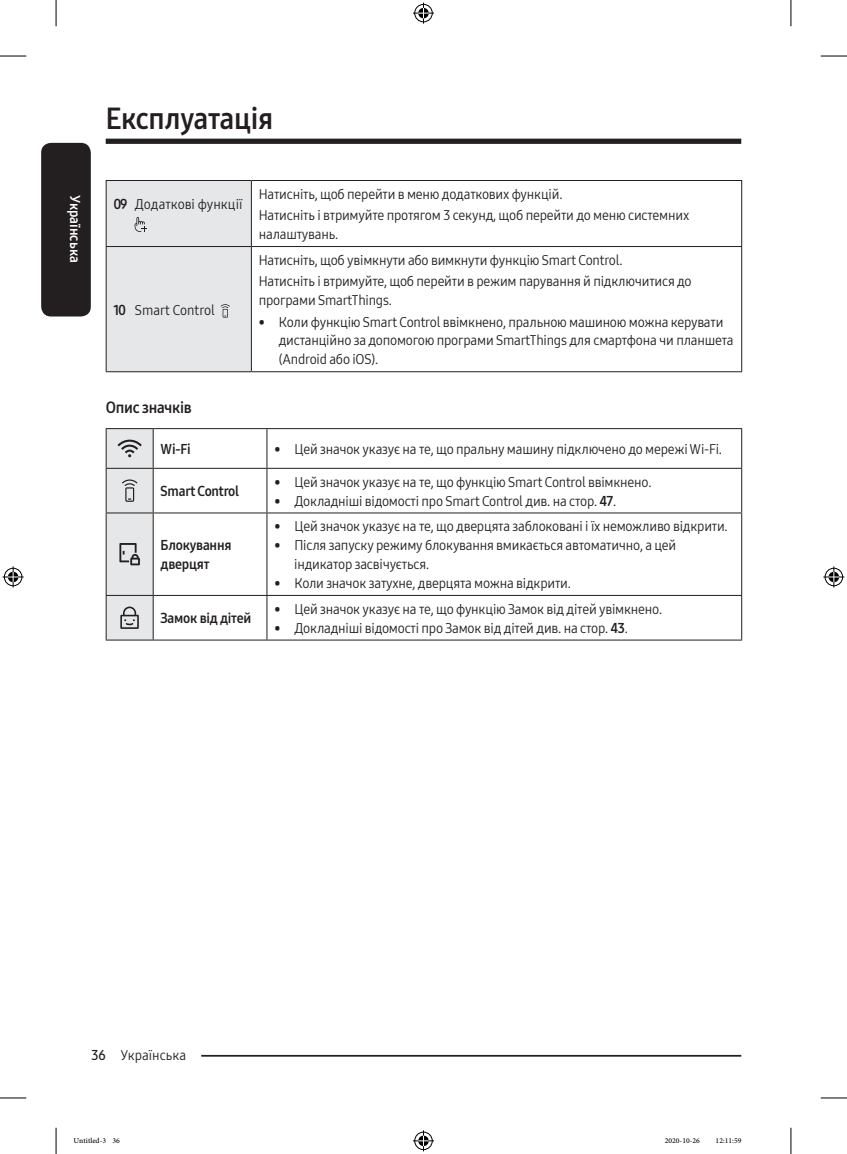
<style>
.page{position:relative;width:847px;height:1154px;background:#fff}
.page>*{position:absolute;margin:0;border:0;box-sizing:border-box;transform-origin:0 0}
.t1{font:29.75px "Samsung One 700 C";letter-spacing:-.01em;color:#231f20}
.t2{font:15.75px "Samsung One 700 C";letter-spacing:-.015em;color:#231f20}
.t3{font:14px/18.9px "Samsung One 400 C";letter-spacing:-.015em;color:#231f20}
.t4{font:14px/18.9px "Samsung One 700 C";letter-spacing:-.015em;color:#231f20}
.t5{font:14px "Samsung One 700 C";color:#fff}
.t6{font:10.5px "Adobe Arabic";color:#000}
.s1{font-family:"Samsung One 700 C"}
.s2{font-family:"Samsung One 600 C"}
</style>
<div class="page">
<div style="left:41px;top:143px;width:50px;height:173px;background:#231f20;border-radius:10px"></div>
<div style="left:106px;top:139px;width:635px;height:5px;background:#231f20"></div>
<hr style="left:135px;top:1055px;width:606px;height:1px;background:#231f20">
<div style="left:106px;top:1045px;width:95px;height:17px;background:#fff"></div>
<hr style="left:251px;top:180px;width:490px;height:1px;background:#231f20">
<hr style="left:251px;top:181px;width:1px;height:65px;background:#231f20">
<hr style="left:741px;top:181px;width:1px;height:65px;background:#231f20">
<hr style="left:251px;top:246px;width:490px;height:1px;background:#231f20">
<hr style="left:251px;top:247px;width:1px;height:124px;background:#231f20">
<hr style="left:741px;top:247px;width:1px;height:124px;background:#231f20">
<hr style="left:251px;top:371px;width:490px;height:1px;background:#231f20">
<div style="left:106px;top:180px;width:145px;height:192px;background:#e6e7e9"></div>
<hr style="left:106px;top:428px;width:47px;height:1px;background:#231f20">
<hr style="left:153px;top:428px;width:114px;height:1px;background:#231f20">
<hr style="left:153px;top:429px;width:1px;height:39px;background:#231f20">
<hr style="left:267px;top:428px;width:474px;height:1px;background:#231f20">
<hr style="left:266px;top:429px;width:1px;height:39px;background:#231f20">
<hr style="left:741px;top:429px;width:1px;height:39px;background:#231f20">
<hr style="left:153px;top:468px;width:114px;height:1px;background:#231f20">
<hr style="left:153px;top:469px;width:1px;height:43px;background:#231f20">
<hr style="left:267px;top:468px;width:474px;height:1px;background:#231f20">
<hr style="left:266px;top:469px;width:1px;height:43px;background:#231f20">
<hr style="left:741px;top:469px;width:1px;height:43px;background:#231f20">
<hr style="left:153px;top:512px;width:114px;height:1px;background:#231f20">
<hr style="left:153px;top:513px;width:1px;height:82px;background:#231f20">
<hr style="left:267px;top:512px;width:474px;height:1px;background:#231f20">
<hr style="left:266px;top:513px;width:1px;height:82px;background:#231f20">
<hr style="left:741px;top:513px;width:1px;height:82px;background:#231f20">
<hr style="left:153px;top:595px;width:114px;height:1px;background:#231f20">
<hr style="left:153px;top:596px;width:1px;height:44px;background:#231f20">
<hr style="left:267px;top:595px;width:474px;height:1px;background:#231f20">
<hr style="left:266px;top:596px;width:1px;height:44px;background:#231f20">
<hr style="left:741px;top:596px;width:1px;height:44px;background:#231f20">
<hr style="left:106px;top:640px;width:47px;height:1px;background:#231f20">
<hr style="left:153px;top:640px;width:114px;height:1px;background:#231f20">
<hr style="left:267px;top:640px;width:474px;height:1px;background:#231f20">
<svg style="left:106px;top:429px;width:47px;height:211px;background:#d4d5d6"></svg>
<svg style="left:0;top:56px;width:26px;height:1px"></svg>
<svg style="left:820px;top:56px;width:26px;height:1px"></svg>
<svg style="left:0;top:1097px;width:26px;height:1px"></svg>
<svg style="left:820px;top:1097px;width:26px;height:1px"></svg>
<svg style="left:56px;top:0;width:1px;height:26px"></svg>
<svg style="left:56px;top:1128px;width:1px;height:26px"></svg>
<svg style="left:790px;top:0;width:1px;height:26px"></svg>
<svg style="left:790px;top:1128px;width:1px;height:26px"></svg>
<svg style="left:413px;top:3px;width:21px;height:21px"></svg>
<svg style="left:413px;top:1130px;width:21px;height:21px"></svg>
<svg style="left:3px;top:566px;width:21px;height:21px"></svg>
<svg style="left:823px;top:566px;width:21px;height:21px"></svg>
<p class="t5" style="left:84px;top:195px;width:69px;rotate:90deg">Українська</p>
<h1 class="t1" style="left:106px;top:98px;width:169px">Експлуатація</h1>
<p class="t3" style="left:113px;top:195px;width:130px"><span class="s1">09</span> Додаткові функції</p>
<p class="t3" style="left:259px;top:183px;width:432px;line-height:21.3px">Натисніть, щоб перейти в меню додаткових функцій.<br>Натисніть і втримуйте протягом 3 секунд, щоб перейти до меню системних</p>
<p class="t3" style="left:259px;top:225px;width:81px">налаштувань.</p>
<p class="t3" style="left:114px;top:300px;width:103px"><span class="s1">10</span> Smart Control</p>
<p class="t3" style="left:259px;top:249px;width:434px;line-height:21.3px">Натисніть, щоб увімкнути або вимкнути функцію Smart Control.<br>Натисніть і втримуйте, щоб перейти в режим парування й підключитися до</p>
<p class="t3" style="left:259px;top:291px;width:134px">програми SmartThings.</p>
<p class="t3" style="left:278px;top:312px;width:456px;text-indent:-20px">• Коли функцію Smart Control ввімкнено, пральною машиною можна керувати дистанційно за допомогою програми SmartThings для смартфона чи планшета (Android або iOS).</p>
<p class="t2" style="left:106px;top:397px;width:88px">Опис значків</p>
<p class="t4" style="left:160px;top:439px;width:31px">Wi-Fi</p>
<p class="t3" style="left:274px;top:439px;width:449px">• Цей значок указує на те, що пральну машину підключено до мережі Wi-Fi.</p>
<p class="t4" style="left:160px;top:481px;width:80px">Smart Control</p>
<p class="t3" style="left:274px;top:472px;width:378px">• Цей значок указує на те, що функцію Smart Control ввімкнено.</p>
<p class="t3" style="left:274px;top:491px;width:343px">• Докладніші відомості про Smart Control див. на стор. <span class="s1">47</span>.</p>
<p class="t4" style="left:160px;top:536px;width:72px">Блокування дверцят</p>
<p class="t4" style="left:160px;top:609px;width:92px">Замок від дітей</p>
<p class="t3" style="left:274px;top:517px;width:454px">• Цей значок указує на те, що дверцята заблоковані і їх неможливо відкрити.</p>
<p class="t3" style="left:294px;top:536px;width:383px;text-indent:-20px">• Після запуску режиму блокування вмикається автоматично, а цей індикатор засвічується.</p>
<p class="t3" style="left:274px;top:573px;width:298px">• Коли значок затухне, дверцята можна відкрити.</p>
<p class="t3" style="left:274px;top:599px;width:389px">• Цей значок указує на те, що функцію Замок від дітей увімкнено.</p>
<p class="t3" style="left:274px;top:618px;width:355px">• Докладніші відомості про Замок від дітей див. на стор. <span class="s1">43</span>.</p>
<p class="t3" style="left:91px;top:1045px;width:96px"><span class="s2">36</span> Українська</p>
<p class="t6" style="left:74px;top:1133px;width:48px">Untitled-3 36</p>
<p class="t6" style="left:664px;top:1133px;width:37px">2020-10-26</p>
<p class="t6" style="left:715px;top:1133px;width:27px">12:11:59</p>
</div>
